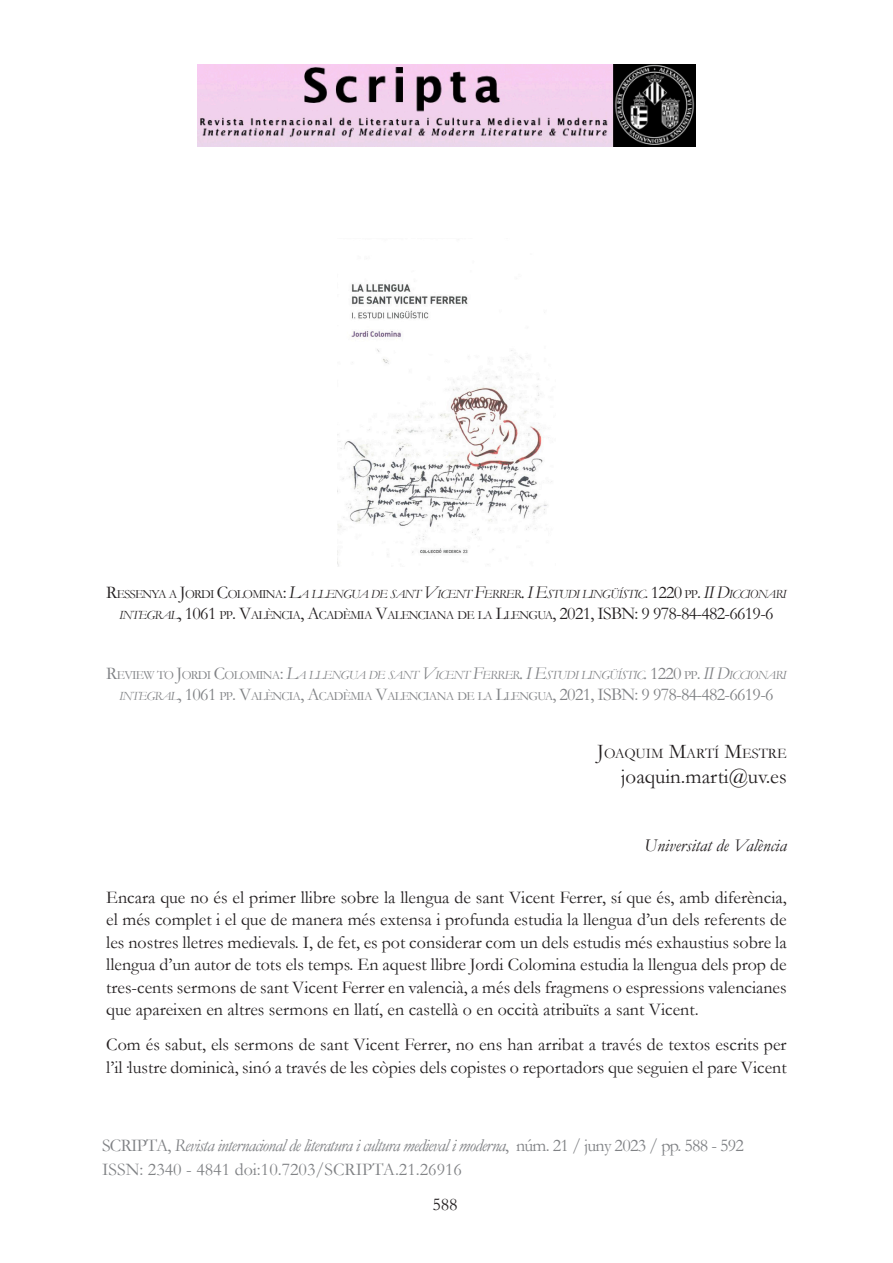
<style>
.page{position:relative;width:893px;height:1263px;background:#fff}
.page>*{position:absolute;margin:0;border:0;box-sizing:border-box;transform-origin:0 0}
.t1{font:21px "Garamond";color:#231f20}
.text_normal{font:18px/22.5px "Garamond";color:#231f20;text-align:justify}
.t2{font:18px/23.2px "Garamond";color:#808285}
.títol_ressenya{font:18px "Garamond";letter-spacing:-.04em;color:#231f20}
.títol_ressenya-2{font:18px "Garamond";letter-spacing:-.04em;color:#808285}
.t3{font:italic 18px "Garamond";color:#231f20}
.t4{font:14.7px "Garamond";color:#231f20}
.títol_ressenya-3{font:italic 12.6px "Garamond";letter-spacing:-.055em;color:#231f20}
.títol_ressenya-4{font:italic 12.6px "Garamond";letter-spacing:-.055em;color:#808285}
.s1{font-style:normal;font-size:18px}
.s2{font-style:normal}
.s3{font-size:18px}
.s4{font-style:italic;font-size:12.6px}
.s5{font-size:12.6px}
.s6{font-size:21px}
.s7{font-style:italic}
</style>
<div class="page">
<img style="left:197px;top:64px;width:499px;height:82px">
<img style="left:337px;top:284px;width:215px;height:283px">
<p class="títol_ressenya-3" style="left:106px;top:587px;width:682px"><span class="s1">R</span><span class="s2">ESSENYA A</span> <span class="s1">J</span><span class="s2">ORDI</span> <span class="s1">C</span><span class="s2">OLOMINA</span><span class="s1">:</span> <span class="s3">L</span>A LLENGUA DE SANT <span class="s3">V</span>ICENT <span class="s3">F</span>ERRER<span class="s3">. I E</span>STUDI LINGÜÍSTIC<span class="s1">. 1220</span> <span class="s2">PP</span><span class="s1">.</span> <span class="s3">II D</span>ICCIONARI</p>
<p class="títol_ressenya" style="left:119px;top:603px;width:656px"><span class="s4">INTEGRAL</span>, 1061 <span class="s5">PP</span>. V<span class="s5">ALÈNCIA</span>, A<span class="s5">CADÈMIA</span> V<span class="s5">ALENCIANA DE LA</span> L<span class="s5">LENGUA</span>, 2021, ISBN: 9 978-84-482-6619-6</p>
<p class="títol_ressenya-4" style="left:106px;top:668px;width:682px"><span class="s1">R</span><span class="s2">EVIEW TO</span> <span class="s1">J</span><span class="s2">ORDI</span> <span class="s1">C</span><span class="s2">OLOMINA</span><span class="s1">:</span> <span class="s3">L</span>A LLENGUA DE SANT <span class="s3">V</span>ICENT <span class="s3">F</span>ERRER<span class="s3">. I E</span>STUDI LINGÜÍSTIC<span class="s3">.</span> <span class="s1">1220</span> <span class="s2">PP</span><span class="s1">.</span> <span class="s3">II D</span>ICCIONARI</p>
<p class="títol_ressenya-2" style="left:119px;top:684px;width:656px"><span class="s4">INTEGRAL</span>, 1061 <span class="s5">PP</span>. V<span class="s5">ALÈNCIA</span>, A<span class="s5">CADÈMIA</span> V<span class="s5">ALENCIANA DE LA</span> L<span class="s5">LENGUA</span>, 2021, ISBN: 9 978-84-482-6619-6</p>
<p class="t4" style="left:597px;top:744px;width:191px"><span class="s6">J</span>OAQUIM <span class="s6">M</span>ARTÍ <span class="s6">M</span>ESTRE</p>
<p class="t1" style="left:621px;top:764px;width:167px">joaquin.marti@uv.es</p>
<p class="t3" style="left:644px;top:835px;width:144px">Universitat de València</p>
<p class="text_normal" style="left:106px;top:885px;width:682px">Encara que no és el primer llibre sobre la llengua de sant Vicent Ferrer, sí que és, amb diferència, el més complet i el que de manera més extensa i profunda estudia la llengua d’un dels referents de les nostres lletres medievals. I, de fet, es pot considerar com un dels estudis més exhaustius sobre la llengua d’un autor de tots els temps. En aquest llibre Jordi Colomina estudia la llengua dels prop de tres-cents sermons de sant Vicent Ferrer en valencià, a més dels fragmens o espressions valencianes que apareixen en altres sermons en llatí, en castellà o en occità atribuïts a sant Vicent.</p>
<p class="text_normal" style="left:106px;top:1033px;width:682px">Com és sabut, els sermons de sant Vicent Ferrer, no ens han arribat a través de textos escrits per l’il·lustre dominicà, sinó a través de les còpies dels copistes o reportadors que seguien el pare Vicent</p>
<p class="t2" style="left:102px;top:1134px;width:643px">SCRIPTA, <span class="s7">Revista internacional de literatura i cultura medieval i moderna</span>, núm. 21 / juny 2023 / pp. 588 - 592<br>ISSN: 2340 - 4841 doi:10.7203/SCRIPTA.21.26916</p>
<p class="text_normal" style="left:432px;top:1192px;width:27px">588</p>
</div>
